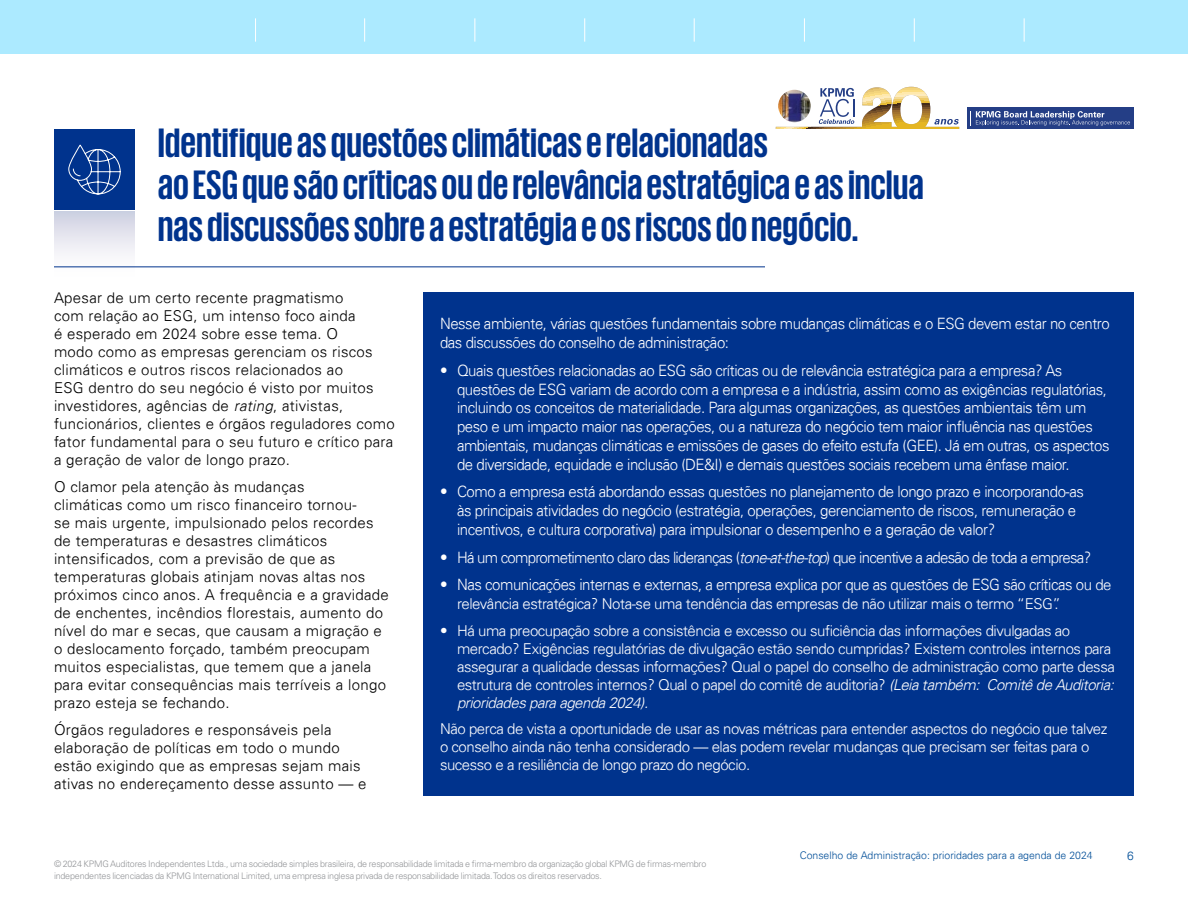
<style>
.page{position:relative;width:1188px;height:918px;background:#fff}
.page>*{position:absolute;margin:0;border:0;box-sizing:border-box;transform-origin:0 0}
.t1{font:700 42px/42px "KPMG";color:#00338d}
.t2{font:300 15.6px/18.8px "Univers 45";letter-spacing:-.03em;color:#fff;scale:.96 1}
.t3{font:300 15.6px "Univers 45";letter-spacing:-.05em;color:#fff;scale:.96 1}
.t4{font:300 15px/18px "Univers 45";letter-spacing:.02em;color:#000}
.t5{font:300 15px/18px "Univers 45";letter-spacing:-.03em;color:#fff}
.t6{font:300 12px "Univers 45";color:#004e98}
.t7{font:300 10.5px "Univers 45";color:#004e98}
.t8{font:300 9px/12px "Univers LT Std";letter-spacing:-.025em;color:#939598}
.s1{font-style:italic}
.s2{font-size:15px}
</style>
<div class="page">
<div style="left:54px;top:129px;width:81px;height:81px;background:#00338d"></div>
<div style="left:54px;top:211px;width:81px;height:81px;background:linear-gradient(to bottom,#d4d6e5,#fff)"></div>
<svg style="left:68px;top:145px;width:53px;height:49px"></svg>
<hr style="left:54px;top:266px;width:711px;height:1px;background:#00338d">
<div style="left:423px;top:292px;width:711px;height:504px;background:#00338d"></div>
<div style="left:967px;top:107px;width:167px;height:22px;background:#243e86"></div>
<svg style="left:970px;top:111px;width:160px;height:15px"></svg>
<svg style="left:776px;top:87px;width:183px;height:42px"></svg>
<img style="left:778px;top:90px;width:33px;height:32px;border-radius:16px">
<div style="left:0;top:0;width:1188px;height:54px;background:#aceaff"></div>
<svg style="left:255px;top:18px;width:1px;height:24px"></svg>
<svg style="left:364px;top:18px;width:1px;height:24px"></svg>
<svg style="left:475px;top:18px;width:1px;height:24px"></svg>
<svg style="left:584px;top:18px;width:1px;height:24px"></svg>
<svg style="left:694px;top:18px;width:1px;height:24px"></svg>
<svg style="left:804px;top:18px;width:1px;height:24px"></svg>
<svg style="left:914px;top:18px;width:1px;height:24px"></svg>
<svg style="left:1024px;top:18px;width:1px;height:24px"></svg>
<h1 class="t1" style="left:158px;top:121px;width:768px">Identifique as questões climáticas e relacionadas<br>ao ESG que são críticas ou de relevância estratégica e as inclua nas discussões sobre a estratégia e os riscos do negócio.</h1>
<p class="t4" style="left:54px;top:289px;width:342px">Apesar de um certo recente pragmatismo<br>com relação ao ESG, um intenso foco ainda<br>é esperado em 2024 sobre esse tema. O<br>modo como as empresas gerenciam os riscos climáticos e outros riscos relacionados ao<br>ESG dentro do seu negócio é visto por muitos investidores, agências de <span class="s1">rating</span>, ativistas, funcionários, clientes e órgãos reguladores como fator fundamental para o seu futuro e crítico para a geração de valor de longo prazo.</p>
<p class="t4" style="left:54px;top:478px;width:336px">O clamor pela atenção às mudanças<br>climáticas como um risco financeiro tornou-<br>se mais urgente, impulsionado pelos recordes de temperaturas e desastres climáticos intensificados, com a previsão de que as temperaturas globais atinjam novas altas nos próximos cinco anos. A frequência e a gravidade de enchentes, incêndios florestais, aumento do nível do mar e secas, que causam a migração e o deslocamento forçado, também preocupam muitos especialistas, que temem que a janela para evitar consequências mais terríveis a longo prazo esteja se fechando.</p>
<p class="t4" style="left:54px;top:720px;width:314px">Órgãos reguladores e responsáveis pela elaboração de políticas em todo o mundo estão exigindo que as empresas sejam mais ativas no endereçamento desse assunto — e</p>
<p class="t2" style="left:440px;top:315px;width:699px">Nesse ambiente, várias questões fundamentais sobre mudanças climáticas e o ESG devem estar no centro das discussões do conselho de administração:</p>
<p class="t2" style="left:457px;top:361px;width:681px;text-indent:-17px">• Quais questões relacionadas ao ESG são críticas ou de relevância estratégica para a empresa? As questões de ESG variam de acordo com a empresa e a indústria, assim como as exigências regulatórias, incluindo os conceitos de materialidade. Para algumas organizações, as questões ambientais têm um peso e um impacto maior nas operações, ou a natureza do negócio tem maior influência nas questões ambientais, mudanças climáticas e emissões de gases do efeito estufa (GEE). Já em outras, os aspectos de diversidade, equidade e inclusão (DE&amp;I) e demais questões sociais recebem uma ênfase maior.</p>
<p class="t2" style="left:457px;top:482px;width:655px;text-indent:-17px">• Como a empresa está abordando essas questões no planejamento de longo prazo e incorporando-as às principais atividades do negócio (estratégia, operações, gerenciamento de riscos, remuneração e incentivos, e cultura corporativa) para impulsionar o desempenho e a geração de valor?</p>
<p class="t3" style="left:440px;top:548px;width:680px">• Há um comprometimento claro das lideranças (<span class="s1">tone-at-the-top</span>) que incentive a adesão de toda a empresa?</p>
<p class="t2" style="left:440px;top:575px;width:701px">• Nas comunicações internas e externas, a empresa explica por que as questões de ESG são críticas ou <span class="s2">de</span></p>
<p class="t5" style="left:457px;top:595px;width:605px">relevância estratégica? Nota-se uma tendência das empresas de não utilizar mais o termo “ESG”.</p>
<p class="t5" style="left:457px;top:622px;width:659px;text-indent:-17px">• Há uma preocupação sobre a consistência e excesso ou suficiência das informações divulgadas ao mercado? Exigências regulatórias de divulgação estão sendo cumpridas? Existem controles internos para assegurar a qualidade dessas informações? Qual o papel do conselho de administração como parte dessa estrutura de controles internos? Qual o papel do comitê de auditoria? <span class="s1">(Leia também: Comitê de Auditoria: prioridades para agenda 2024).</span></p>
<p class="t5" style="left:440px;top:720px;width:669px">Não perca de vista a oportunidade de usar as novas métricas para entender aspectos do negócio que talvez o conselho ainda não tenha considerado — elas podem revelar mudanças que precisam ser feitas para o sucesso e a resiliência de longo prazo do negócio.</p>
<p class="t8" style="left:54px;top:858px;width:654px">© 2024 KPMG Auditores Independentes Ltda., uma sociedade simples brasileira, de responsabilidade limitada e firma-membro da organização global KPMG de firmas-membro independentes licenciadas da KPMG International Limited, uma empresa inglesa privada de responsabilidade limitada. Todos os direitos reservados.</p>
<p class="t7" style="left:800px;top:849px;width:295px">Conselho de Administração: prioridades para a agenda de 2024</p>
<p class="t6" style="left:1127px;top:849px;width:8px">6</p>
</div>
